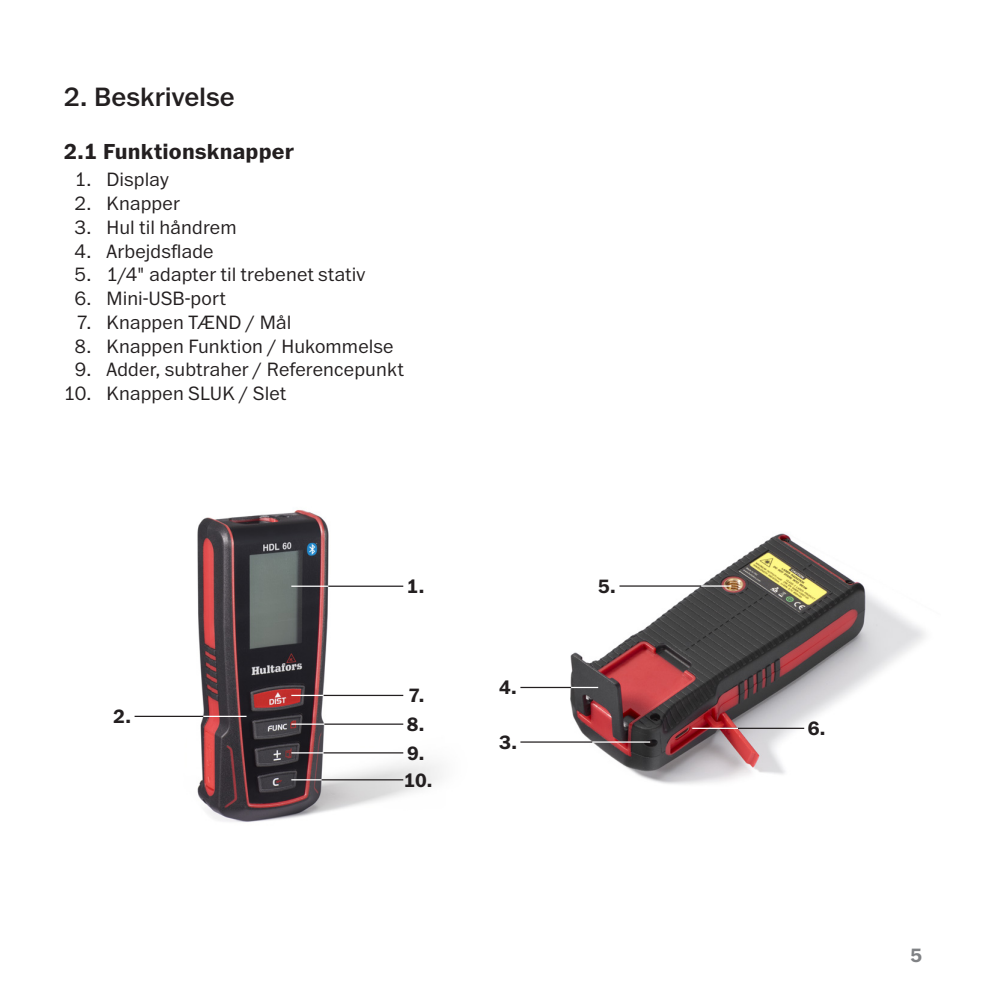
<style>
.page{position:relative;width:993px;height:993px;background:#fff}
.page>*{position:absolute;margin:0;border:0;box-sizing:border-box;transform-origin:0 0}
.Head_2{font:500 27.5px "Franklin ITC Pro";color:#231f20}
.Body{font:700 22.5px "Franklin ITC Pro";letter-spacing:.01em;color:#231f20}
.Body-2{font:300 20px "Franklin ITC Pro";letter-spacing:.01em;color:#231f20}
.Head_4{font:700 20px "Franklin ITC Pro";color:#231f20}
.t1{font:700 20px "Franklin ITC Pro";color:#808285}
</style>
<div class="page">
<img style="left:522px;top:533px;width:403px;height:251px">
<img style="left:134px;top:510px;width:308px;height:312px">
<hr style="left:328px;top:585px;width:75px;height:1px;background:#231f20">
<hr style="left:323px;top:694px;width:80px;height:1px;background:#231f20">
<hr style="left:324px;top:723px;width:79px;height:1px;background:#231f20">
<hr style="left:134px;top:715px;width:69px;height:1px;background:#231f20">
<hr style="left:619px;top:585px;width:82px;height:1px;background:#231f20">
<hr style="left:520px;top:686px;width:51px;height:2px;background:#231f20">
<hr style="left:520px;top:741px;width:72px;height:1px;background:#231f20">
<hr style="left:323px;top:752px;width:80px;height:1px;background:#231f20">
<hr style="left:321px;top:779px;width:82px;height:1px;background:#231f20">
<hr style="left:722px;top:727px;width:82px;height:1px;background:#231f20">
<hr style="left:291px;top:585px;width:37px;height:1px;background:#fff">
<hr style="left:291px;top:694px;width:32px;height:1px;background:#fff">
<hr style="left:291px;top:723px;width:33px;height:1px;background:#fff">
<hr style="left:203px;top:715px;width:43px;height:1px;background:#fff">
<hr style="left:701px;top:585px;width:30px;height:1px;background:#fff">
<hr style="left:571px;top:686px;width:27px;height:2px;background:#fff">
<hr style="left:592px;top:741px;width:58px;height:1px;background:#fff">
<hr style="left:291px;top:752px;width:32px;height:1px;background:#fff">
<hr style="left:291px;top:779px;width:30px;height:1px;background:#fff">
<hr style="left:692px;top:727px;width:45px;height:1px;background:#fff">
<p class="Head_2" style="left:64px;top:81px;width:172px">2. Beskrivelse</p>
<p class="Body" style="left:64px;top:138px;width:232px">2.1 Funktionsknapper</p>
<p class="Body-2" style="left:75px;top:169px;width:95px">1. Display</p>
<p class="Body-2" style="left:74px;top:193px;width:107px">2. Knapper</p>
<p class="Body-2" style="left:74px;top:216px;width:164px">3. Hul til håndrem</p>
<p class="Body-2" style="left:75px;top:240px;width:140px">4. Arbejdsflade</p>
<p class="Body-2" style="left:75px;top:264px;width:292px">5. 1/4" adapter til trebenet stativ</p>
<p class="Body-2" style="left:74px;top:288px;width:153px">6. Mini-USB-port</p>
<p class="Body-2" style="left:76px;top:311px;width:216px">7. Knappen TÆND / Mål</p>
<p class="Body-2" style="left:74px;top:335px;width:320px">8. Knappen Funktion / Hukommelse</p>
<p class="Body-2" style="left:75px;top:359px;width:330px">9. Adder, subtraher / Referencepunkt</p>
<p class="Body-2" style="left:64px;top:383px;width:224px">10. Knappen SLUK / Slet</p>
<p class="Head_4" style="left:113px;top:704px;width:19px">2.</p>
<p class="Head_4" style="left:406px;top:574px;width:19px">1.</p>
<p class="Head_4" style="left:408px;top:683px;width:17px">7.</p>
<p class="Head_4" style="left:406px;top:712px;width:19px">8.</p>
<p class="Head_4" style="left:407px;top:741px;width:19px">9.</p>
<p class="Head_4" style="left:403px;top:768px;width:30px">10.</p>
<p class="Head_4" style="left:499px;top:675px;width:19px">4.</p>
<p class="Head_4" style="left:499px;top:730px;width:19px">3.</p>
<p class="Head_4" style="left:598px;top:574px;width:19px">5.</p>
<p class="Head_4" style="left:807px;top:716px;width:19px">6.</p>
<p class="t1" style="left:910px;top:943px;width:13px">5</p>
</div>
